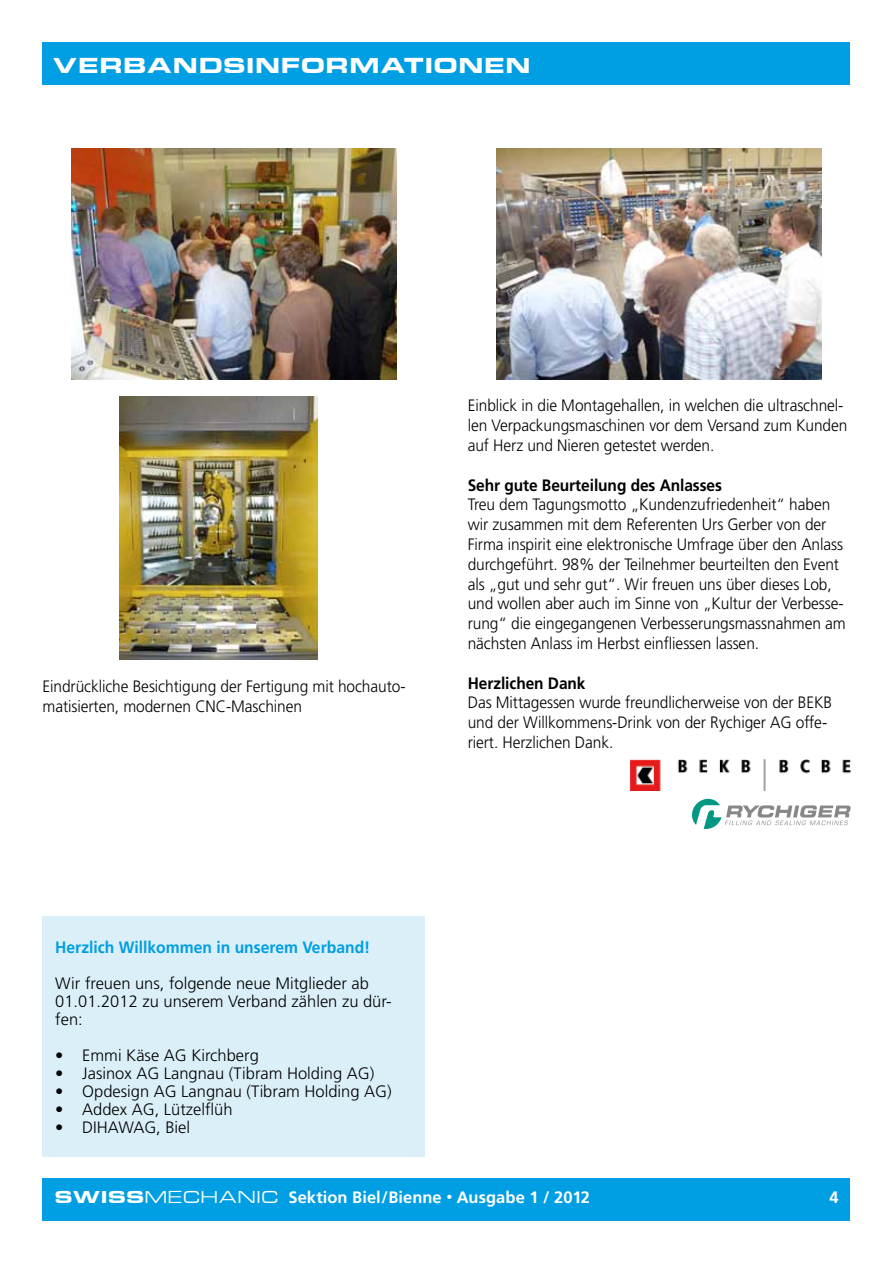
<style>
.page{position:relative;width:893px;height:1263px;background:#fff}
.page>*{position:absolute;margin:0;border:0;box-sizing:border-box;transform-origin:0 0}
.t1{font:700 22.5px "Eurostile MN Extended";letter-spacing:.06em;color:#fff;scale:1.05 1}
.t2{font:300 16.5px/19.8px "Frutiger";letter-spacing:-.005em;color:#000;scale:.94 1}
.t3{font:300 16.5px/18px "Frutiger";letter-spacing:-.005em;color:#000}
.t4{font:700 16.5px "Frutiger";color:#fff}
.t5{font:700 16.5px "Frutiger";letter-spacing:-.005em;color:#000;scale:.94 1}
.t6{font:700 16.5px "Frutiger";color:#009ee3;scale:.95 1}
.s1{font-family:"Eurostile MN Extended";font-size:18px}
.s2{font-family:"Eurostile MN Extended";font-weight:400;font-size:18px}
.s3{font-size:12px}
</style>
<div class="page">
<div style="left:43px;top:1178px;width:807px;height:42px;background:#009ee3"></div>
<div style="left:43px;top:43px;width:807px;height:42px;background:#009ee3"></div>
<img style="left:629px;top:759px;width:221px;height:31px">
<svg style="left:692px;top:799px;width:158px;height:30px"></svg>
<div style="left:43px;top:916px;width:382px;height:241px;background:#dbeff9"></div>
<img style="left:71px;top:149px;width:326px;height:230px">
<img style="left:496px;top:149px;width:326px;height:230px">
<img style="left:119px;top:396px;width:198px;height:264px">
<h1 class="t1" style="left:53px;top:53px;width:456px">VERBANDSINFORMATIONEN</h1>
<p class="t2" style="left:43px;top:677px;width:388px">Eindrückliche Besichtigung der Fertigung mit hochauto&shy;matisierten, modernen CNC-Maschinen</p>
<p class="t2" style="left:468px;top:396px;width:405px">Einblick in die Montagehallen, in welchen die ultraschnel&shy;len Verpackungsmaschinen vor dem Versand zum Kunden auf Herz und Nieren getestet werden.</p>
<p class="t5" style="left:468px;top:475px;width:272px">Sehr gute Beurteilung des Anlasses</p>
<p class="t2" style="left:468px;top:495px;width:404px">Treu dem Tagungsmotto „Kundenzufriedenheit“ haben wir zusammen mit dem Referenten Urs Gerber von der Firma inspirit eine elektronische Umfrage über den Anlass durchgeführt. 98% der Teilnehmer beurteilten den Event als „gut und sehr gut“. Wir freuen uns über dieses Lob, und wollen aber auch im Sinne von „Kultur der Verbesse&shy;rung“ die eingegangenen Verbesserungsmassnahmen am nächsten Anlass im Herbst einfliessen lassen.</p>
<p class="t5" style="left:468px;top:673px;width:127px">Herzlichen Dank</p>
<p class="t2" style="left:468px;top:693px;width:389px">Das Mittagessen wurde freundlicherweise von der BEKB und der Willkommens-Drink von der Rychiger AG offe&shy;riert. Herzlichen Dank.</p>
<p class="t6" style="left:55px;top:937px;width:333px">Herzlich Willkommen in unserem Verband!</p>
<p class="t3" style="left:55px;top:974px;width:338px">Wir freuen uns, folgende neue Mitglieder ab<br>01.01.2012 zu unserem Verband zählen zu dür&shy;fen:</p>
<p class="t3" style="left:55px;top:1046px;width:205px">• Emmi Käse AG Kirchberg</p>
<p class="t3" style="left:55px;top:1064px;width:320px">• Jasinox AG Langnau (Tibram Holding AG)</p>
<p class="t3" style="left:55px;top:1082px;width:338px">• Opdesign AG Langnau (Tibram Holding AG)</p>
<p class="t3" style="left:55px;top:1100px;width:179px">• Addex AG, Lützelflüh</p>
<p class="t3" style="left:55px;top:1118px;width:136px">• DIHAWAG, Biel</p>
<p class="t4" style="left:55px;top:1187px;width:536px"><span class="s1">SWISS</span><span class="s2">MECHANIC</span> Sektion Biel/Bienne <span class="s3">•</span> Ausgabe 1 / 2012</p>
<p class="t4" style="left:830px;top:1188px;width:11px">4</p>
</div>
